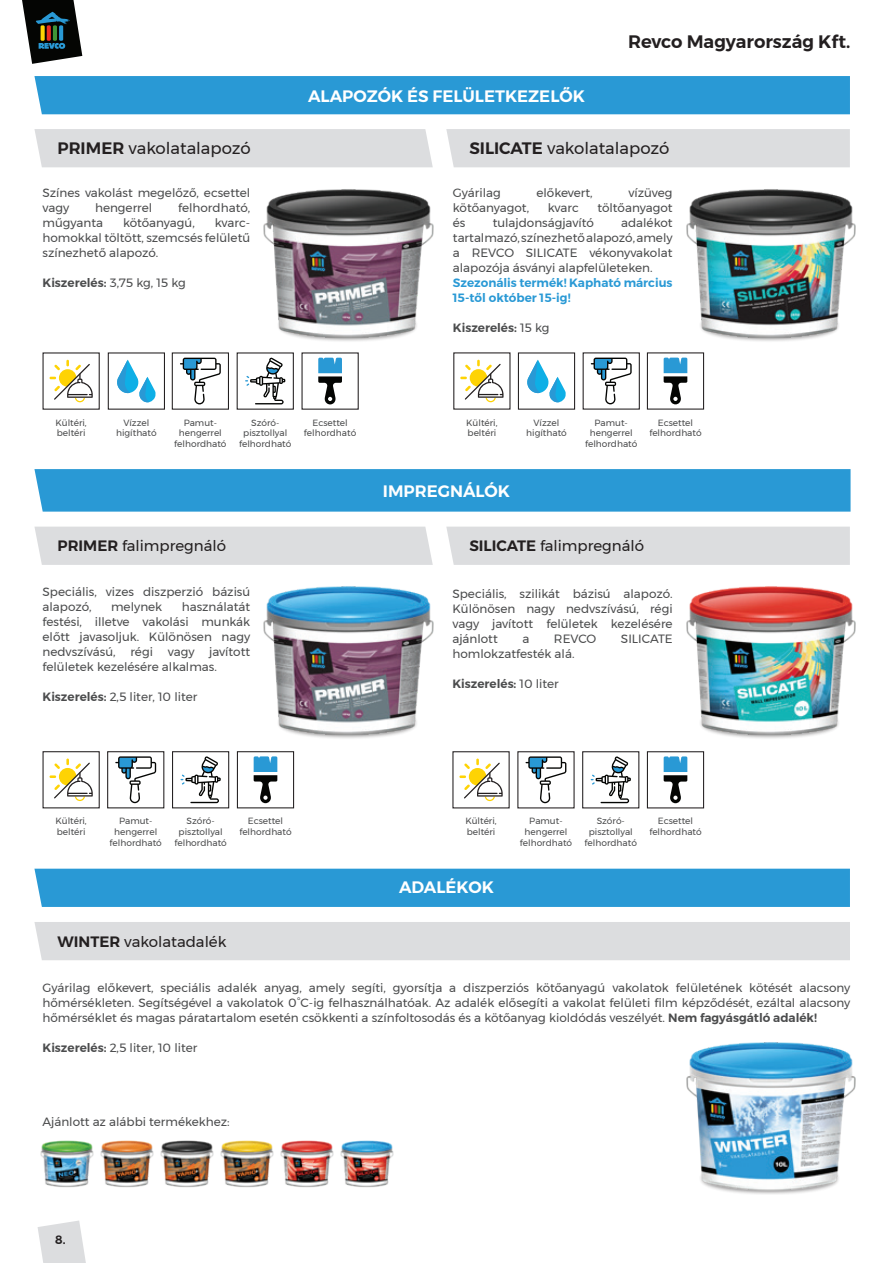
<style>
.page{position:relative;width:893px;height:1263px;background:#fff}
.page>*{position:absolute;margin:0;border:0;box-sizing:border-box;transform-origin:0 0}
.t1{font:600 18px "Montserrat";color:#231f20}
.t2{font:600 16.5px "Montserrat";color:#fff}
.t3{font:16.5px "Montserrat";color:#231f20}
.t4{font:15px "Montserrat";color:#231f20}
.t5{font:12px/15px "Montserrat";color:#4b4c4d;text-align:justify}
.t6{font:600 12px "Montserrat";color:#4b4c4d}
.t7{font:600 12px/15px "Montserrat";color:#2999d5}
.t8{font:600 12px "Montserrat";color:#231f20}
.t9{font:9px/10.8px "Montserrat";color:#4b4c4d;text-align:center}
.s1{font-weight:600}
.s2{font-weight:400}
</style>
<div class="page">
<div style="left:34px;top:527px;width:399px;height:38px;background:#dcdddf"></div>
<div style="left:446px;top:527px;width:404px;height:38px;background:#dcdddf"></div>
<div style="left:34px;top:129px;width:399px;height:38px;background:#dcdddf"></div>
<div style="left:446px;top:129px;width:404px;height:38px;background:#dcdddf"></div>
<div style="left:34px;top:76px;width:816px;height:38px;background:#2999d5"></div>
<div style="left:34px;top:469px;width:816px;height:43px;background:#2999d5"></div>
<div style="left:34px;top:869px;width:816px;height:38px;background:#2999d5"></div>
<svg style="left:22px;top:0;width:60px;height:64px"></svg>
<div style="left:34px;top:922px;width:816px;height:38px;background:#dcdddf"></div>
<svg style="left:591px;top:358px;width:41px;height:46px"></svg>
<svg style="left:664px;top:358px;width:23px;height:46px"></svg>
<div style="left:647px;top:352px;width:57px;height:58px;border:1px solid #231f20"></div>
<svg style="left:526px;top:756px;width:40px;height:47px"></svg>
<svg style="left:591px;top:756px;width:40px;height:47px"></svg>
<div style="left:582px;top:751px;width:57px;height:57px;border:1px solid #231f20"></div>
<svg style="left:664px;top:756px;width:23px;height:47px"></svg>
<div style="left:647px;top:751px;width:57px;height:57px;border:1px solid #231f20"></div>
<svg style="left:460px;top:360px;width:43px;height:42px"></svg>
<svg style="left:459px;top:758px;width:44px;height:43px"></svg>
<svg style="left:180px;top:358px;width:41px;height:46px"></svg>
<div style="left:172px;top:352px;width:57px;height:58px;border:1px solid #231f20"></div>
<svg style="left:245px;top:357px;width:40px;height:47px"></svg>
<svg style="left:117px;top:360px;width:39px;height:42px"></svg>
<div style="left:108px;top:352px;width:57px;height:58px;border:1px solid #231f20"></div>
<svg style="left:318px;top:358px;width:24px;height:46px"></svg>
<svg style="left:50px;top:360px;width:43px;height:42px"></svg>
<img style="left:263px;top:189px;width:171px;height:152px">
<img style="left:686px;top:189px;width:170px;height:152px">
<img style="left:263px;top:586px;width:171px;height:153px">
<img style="left:686px;top:586px;width:170px;height:153px">
<img style="left:686px;top:1042px;width:170px;height:152px">
<img style="left:40px;top:1140px;width:354px;height:47px">
<div style="left:105px;top:1177px;width:43px;height:10px;background:#231f20;opacity:.9"></div>
<svg style="left:107px;top:1179px;width:40px;height:6px"></svg>
<div style="left:165px;top:1177px;width:43px;height:10px;background:#231f20;opacity:.9"></div>
<svg style="left:167px;top:1179px;width:40px;height:6px"></svg>
<div style="left:225px;top:1177px;width:43px;height:10px;background:#231f20;opacity:.9"></div>
<svg style="left:227px;top:1179px;width:40px;height:6px"></svg>
<div style="left:285px;top:1177px;width:43px;height:10px;background:#231f20;opacity:.9"></div>
<svg style="left:287px;top:1179px;width:40px;height:6px"></svg>
<div style="left:345px;top:1177px;width:43px;height:10px;background:#231f20;opacity:.9"></div>
<svg style="left:347px;top:1179px;width:40px;height:6px"></svg>
<svg style="left:38px;top:1220px;width:48px;height:43px"></svg>
<svg style="left:115px;top:756px;width:41px;height:47px"></svg>
<div style="left:107px;top:751px;width:57px;height:57px;border:1px solid #231f20"></div>
<svg style="left:181px;top:756px;width:40px;height:47px"></svg>
<div style="left:172px;top:751px;width:57px;height:57px;border:1px solid #231f20"></div>
<svg style="left:254px;top:756px;width:23px;height:47px"></svg>
<div style="left:237px;top:751px;width:57px;height:57px;border:1px solid #231f20"></div>
<div style="left:43px;top:751px;width:57px;height:57px;border:1px solid #231f20"></div>
<svg style="left:50px;top:758px;width:43px;height:43px"></svg>
<svg style="left:527px;top:360px;width:39px;height:42px"></svg>
<div style="left:518px;top:352px;width:57px;height:58px;border:1px solid #231f20"></div>
<h1 class="t1" style="left:628px;top:28px;width:224px">Revco Magyarország Kft.</h1>
<h2 class="t2" style="left:308px;top:83px;width:278px">ALAPOZÓK ÉS FELÜLETKEZELŐK</h2>
<h2 class="t3" style="left:58px;top:136px;width:195px"><span class="s1">PRIMER</span> vakolatalapozó</h2>
<h2 class="t3" style="left:469px;top:136px;width:202px"><span class="s1">SILICATE</span> vakolatalapozó</h2>
<p class="t5" style="left:43px;top:186px;width:209px">Színes vakolást megelőző, ecsettel vagy</p>
<p class="t5" style="left:95px;top:201px;width:59px">hengerrel</p>
<p class="t5" style="left:178px;top:201px;width:74px">felhordható,</p>
<p class="t5" style="left:43px;top:216px;width:62px">műgyanta</p>
<p class="t5" style="left:123px;top:216px;width:73px">kötőanyagú,</p>
<p class="t5" style="left:43px;top:216px;width:209px;text-indent:172px">kvarc&shy;homokkal töltött, szemcsés felületű színezhető alapozó.</p>
<p class="t6" style="left:43px;top:274px;width:145px">Kiszerelés: <span class="s2">3,75 kg, 15 kg</span></p>
<p class="t5" style="left:453px;top:186px;width:49px">Gyárilag</p>
<p class="t5" style="left:536px;top:186px;width:58px">előkevert,</p>
<p class="t5" style="left:628px;top:186px;width:46px">vízüveg</p>
<p class="t5" style="left:453px;top:201px;width:78px">kötőanyagot,</p>
<p class="t5" style="left:548px;top:201px;width:33px">kvarc</p>
<p class="t5" style="left:597px;top:201px;width:77px">töltőanyagot</p>
<p class="t5" style="left:453px;top:216px;width:14px">és</p>
<p class="t5" style="left:493px;top:216px;width:103px">tulajdonságjavító</p>
<p class="t5" style="left:453px;top:216px;width:221px;text-indent:168px">adalékot tartalmazó, színezhető alapozó, amely a REVCO SILICATE vékonyvakolat alapozója ásványi alapfelületeken.</p>
<p class="t7" style="left:453px;top:276px;width:221px">Szezonális termék! Kapható március<br>15-től október 15-ig!</p>
<p class="t6" style="left:453px;top:319px;width:98px">Kiszerelés: <span class="s2">15 kg</span></p>
<p class="t9" style="left:55px;top:417px;width:33px;text-align:left">Kültéri, beltéri</p>
<p class="t9" style="left:116px;top:417px;width:42px">Vízzel higítható</p>
<p class="t9" style="left:239px;top:417px;width:54px">Szóró&shy;pisztollyal felhordható</p>
<p class="t9" style="left:304px;top:417px;width:54px">Ecsettel felhordható</p>
<p class="t9" style="left:174px;top:417px;width:54px">Pamut&shy;hengerrel felhordható</p>
<p class="t9" style="left:466px;top:417px;width:33px;text-align:left">Kültéri, beltéri</p>
<p class="t9" style="left:526px;top:417px;width:42px">Vízzel higítható</p>
<h2 class="t2" style="left:383px;top:478px;width:129px">IMPREGNÁLÓK</h2>
<p class="t9" style="left:585px;top:417px;width:54px">Pamut&shy;hengerrel felhordható</p>
<p class="t9" style="left:649px;top:417px;width:54px">Ecsettel felhordható</p>
<p class="t4" style="left:58px;top:535px;width:170px"><span class="s1">PRIMER</span> falimpregnáló</p>
<p class="t4" style="left:469px;top:535px;width:176px"><span class="s1">SILICATE</span> falimpregnáló</p>
<p class="t5" style="left:43px;top:584px;width:209px">Speciális, vizes diszperzió bázisú alapozó,</p>
<p class="t5" style="left:43px;top:599px;width:209px;text-indent:139px">használatát festési, illetve vakolási munkák előtt javasoljuk. Különösen nagy nedvszívású, régi vagy javított felületek kezelésére alkalmas.</p>
<p class="t5" style="left:43px;top:689px;width:156px"><span class="s1">Kiszerelés:</span> 2,5 liter, 10 liter</p>
<p class="t5" style="left:111px;top:599px;width:53px">melynek</p>
<p class="t9" style="left:55px;top:816px;width:33px;text-align:left">Kültéri, beltéri</p>
<p class="t9" style="left:110px;top:816px;width:54px">Pamut&shy;hengerrel felhordható</p>
<p class="t9" style="left:174px;top:816px;width:54px">Szóró&shy;pisztollyal felhordható</p>
<p class="t9" style="left:239px;top:816px;width:54px">Ecsettel felhordható</p>
<p class="t4" style="left:58px;top:930px;width:170px"><span class="s1">WINTER</span> vakolatadalék</p>
<p class="t5" style="left:452px;top:586px;width:222px">Speciális, szilikát bázisú alapozó.<br>Különösen nagy nedvszívású, régi vagy javított felületek kezelésére ajánlott</p>
<p class="t5" style="left:522px;top:631px;width:8px">a</p>
<p class="t5" style="left:554px;top:631px;width:44px">REVCO</p>
<p class="t5" style="left:621px;top:631px;width:53px">SILICATE</p>
<p class="t5" style="left:452px;top:646px;width:124px">homlokzatfesték alá.</p>
<p class="t6" style="left:452px;top:674px;width:108px">Kiszerelés: <span class="s2">10 liter</span></p>
<p class="t9" style="left:465px;top:816px;width:33px;text-align:left">Kültéri, beltéri</p>
<h2 class="t2" style="left:399px;top:874px;width:96px">ADALÉKOK</h2>
<p class="t9" style="left:520px;top:816px;width:54px">Pamut&shy;hengerrel felhordható</p>
<p class="t9" style="left:585px;top:816px;width:54px">Szóró&shy;pisztollyal felhordható</p>
<p class="t9" style="left:649px;top:816px;width:54px">Ecsettel felhordható</p>
<p class="t5" style="left:43px;top:980px;width:809px">Gyárilag előkevert, speciális adalék anyag, amely segíti, gyorsítja a diszperziós kötőanyagú vakolatok felületének kötését alacsony hőmérsékleten. Segítségével a vakolatok 0°C-ig felhasználhatóak. Az adalék elősegíti a vakolat felületi film képződését, ezáltal alacsony hőmérséklet és magas páratartalom esetén csökkenti a színfoltosodás és a kötőanyag kioldódás veszélyét. <span class="s1">Nem fagyásgátló adalék!</span></p>
<p class="t5" style="left:43px;top:1040px;width:156px"><span class="s1">Kiszerelés:</span> 2,5 liter, 10 liter</p>
<p class="t5" style="left:43px;top:1114px;width:189px">Ajánlott az alábbi termékekhez:</p>
<p class="t8" style="left:55px;top:1230px;width:12px">8.</p>
</div>
